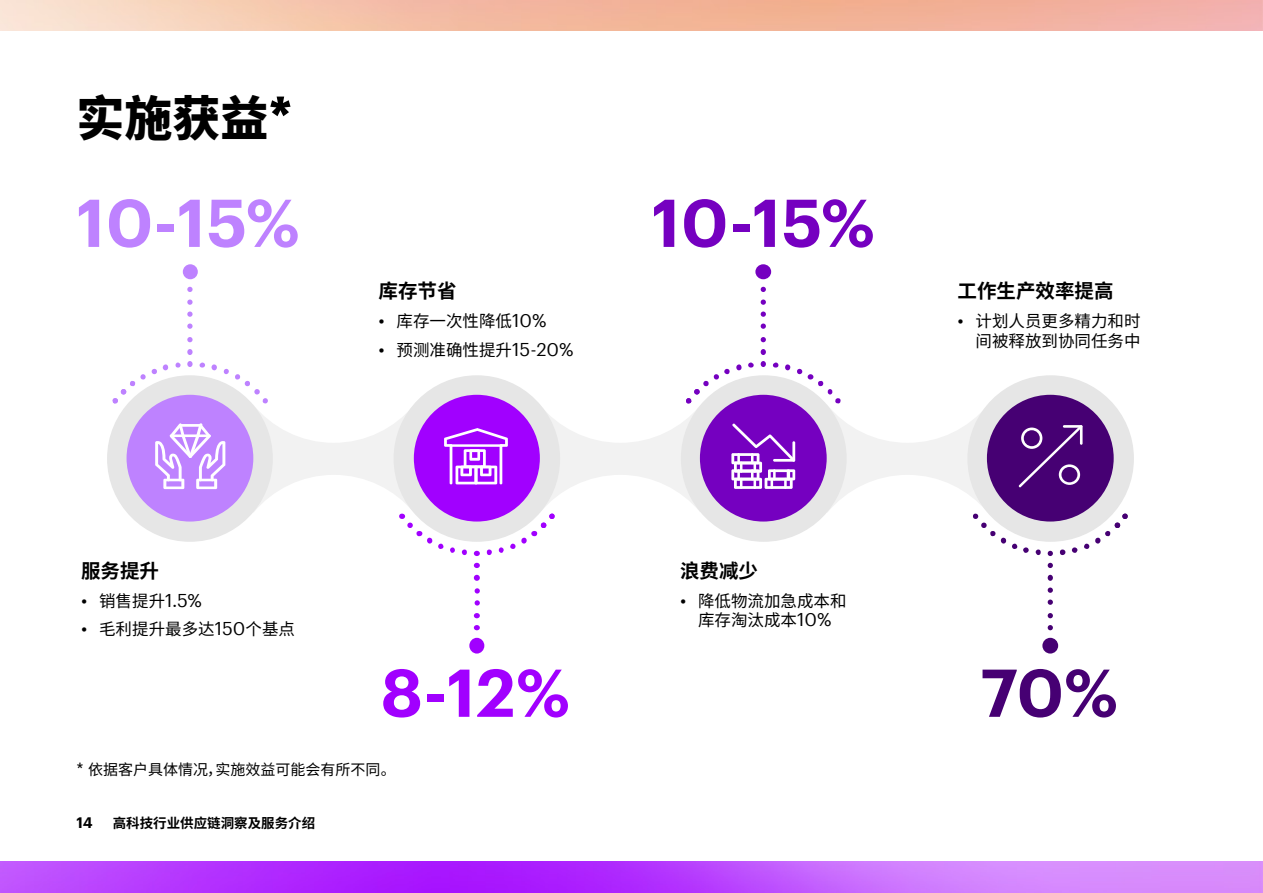
<style>
.page{position:relative;width:1263px;height:893px;background:#fff}
.page>*{position:absolute;margin:0;border:0;box-sizing:border-box;transform-origin:0 0}
.t1{font:600 66px "Graphik";color:#be82ff}
.t2{font:600 66px "Graphik";color:#7500c0}
.t3{font:600 66px "Graphik";color:#a100ff}
.t4{font:600 66px "Graphik";color:#460073}
.t5{font:800 48px "Source Han Sans SC";color:#000}
.t6{font:700 19.5px "Source Han Sans SC";color:#000}
.t7{font:18.15px "Graphik";color:#000}
.t8{font:16.5px/19.8px "Source Han Sans SC";color:#000;text-align:center}
.t9{font:15px "Source Han Sans SC";color:#000}
.t10{font:600 14.85px "Graphik";color:#000}
.t11{font:700 13.5px "Source Han Sans SC";color:#000}
.s1{font-family:"Graphik";font-weight:700;font-size:52.8px}
.s2{font-family:"Source Han Sans SC";font-size:16.5px}
.s3{font-family:"Graphik";font-size:18.15px}
.s4{font-family:"Graphik";font-size:16.5px}
</style>
<div class="page">
<img style="left:0;top:0;width:1263px;height:893px">
<div style="left:0;top:32px;width:1263px;height:829px;background:#fff"></div>
<div style="left:967px;top:375px;width:167px;height:167px;background:#e6e6e6;border-radius:50%"></div>
<div style="left:107px;top:375px;width:166px;height:167px;background:#e6e6e6;border-radius:50%"></div>
<div style="left:183px;top:264px;width:15px;height:15px;background:#be82ff;border-radius:50%"></div>
<svg style="left:187px;top:361px;width:6px;height:6px"></svg>
<svg style="left:187px;top:349px;width:6px;height:6px"></svg>
<svg style="left:187px;top:337px;width:6px;height:5px"></svg>
<svg style="left:187px;top:300px;width:6px;height:5px"></svg>
<svg style="left:187px;top:287px;width:6px;height:5px"></svg>
<svg style="left:187px;top:324px;width:6px;height:5px"></svg>
<svg style="left:187px;top:312px;width:6px;height:5px"></svg>
<svg style="left:175px;top:363px;width:6px;height:5px"></svg>
<svg style="left:163px;top:364px;width:6px;height:7px"></svg>
<svg style="left:112px;top:369px;width:45px;height:35px"></svg>
<svg style="left:199px;top:363px;width:6px;height:5px"></svg>
<svg style="left:211px;top:364px;width:6px;height:7px"></svg>
<svg style="left:223px;top:369px;width:6px;height:6px"></svg>
<div style="left:469px;top:638px;width:15px;height:16px;background:#a100ff;border-radius:50%"></div>
<svg style="left:474px;top:563px;width:6px;height:5px"></svg>
<svg style="left:474px;top:575px;width:6px;height:6px"></svg>
<svg style="left:475px;top:588px;width:5px;height:6px"></svg>
<svg style="left:475px;top:600px;width:5px;height:6px"></svg>
<svg style="left:474px;top:613px;width:6px;height:5px"></svg>
<svg style="left:474px;top:625px;width:6px;height:5px"></svg>
<div style="left:755px;top:264px;width:16px;height:15px;background:#7500c0;border-radius:50%"></div>
<svg style="left:761px;top:349px;width:5px;height:6px"></svg>
<svg style="left:761px;top:337px;width:5px;height:5px"></svg>
<svg style="left:761px;top:300px;width:5px;height:5px"></svg>
<svg style="left:761px;top:287px;width:5px;height:5px"></svg>
<svg style="left:761px;top:324px;width:5px;height:5px"></svg>
<svg style="left:761px;top:312px;width:5px;height:5px"></svg>
<div style="left:127px;top:395px;width:126px;height:127px;background:#be82ff;border-radius:50%"></div>
<div style="left:1042px;top:638px;width:16px;height:16px;background:#460073;border-radius:50%"></div>
<svg style="left:1048px;top:551px;width:5px;height:5px"></svg>
<svg style="left:1048px;top:563px;width:5px;height:5px"></svg>
<svg style="left:1048px;top:575px;width:5px;height:6px"></svg>
<svg style="left:1048px;top:588px;width:5px;height:5px"></svg>
<svg style="left:1048px;top:600px;width:5px;height:5px"></svg>
<svg style="left:1048px;top:613px;width:5px;height:5px"></svg>
<svg style="left:1048px;top:625px;width:5px;height:5px"></svg>
<svg style="left:1060px;top:549px;width:6px;height:6px"></svg>
<svg style="left:1072px;top:547px;width:6px;height:6px"></svg>
<svg style="left:1084px;top:513px;width:44px;height:36px"></svg>
<svg style="left:1036px;top:549px;width:5px;height:6px"></svg>
<svg style="left:1012px;top:543px;width:17px;height:10px"></svg>
<div style="left:987px;top:395px;width:127px;height:127px;background:#460073;border-radius:50%"></div>
<svg style="left:155px;top:423px;width:70px;height:66px"></svg>
<svg style="left:235px;top:361px;width:771px;height:195px"></svg>
<svg style="left:1019px;top:425px;width:63px;height:62px"></svg>
<h2 class="t5" style="left:77px;top:91px;width:217px">实施获益<span class="s1">*</span></h2>
<h1 class="t1" style="left:76px;top:172px;width:225px">10-15%</h1>
<h1 class="t2" style="left:651px;top:172px;width:225px">10-15%</h1>
<p class="t6" style="left:81px;top:560px;width:80px">服务提升</p>
<p class="t7" style="left:81px;top:586px;width:122px">• <span class="s2">销售提升</span>1.5%</p>
<p class="t8" style="left:81px;top:620px;width:215px"><span class="s3">•</span> 毛利提升最多达<span class="s3">150</span>个基点</p>
<p class="t6" style="left:379px;top:280px;width:79px">库存节省</p>
<p class="t8" style="left:379px;top:311px;width:169px"><span class="s3">•</span> 库存一次性降低<span class="s3">10%</span></p>
<p class="t7" style="left:379px;top:336px;width:197px">• <span class="s2">预测准确性提升</span>15-20%</p>
<p class="t6" style="left:680px;top:560px;width:79px">浪费减少</p>
<p class="t8" style="left:680px;top:591px;width:168px"><span class="s3">•</span> 降低物流加急成本和库存淘汰成本<span class="s3">10%</span></p>
<p class="t6" style="left:957px;top:280px;width:157px">工作生产效率提高</p>
<p class="t8" style="left:957px;top:311px;width:184px;text-align:right"><span class="s3">•</span> 计划人员更多精力和时间被释放到协同任务中</p>
<h1 class="t3" style="left:380px;top:642px;width:191px">8-12%</h1>
<h1 class="t4" style="left:980px;top:642px;width:139px">70%</h1>
<p class="t9" style="left:77px;top:761px;width:321px"><span class="s4">*</span> 依据客户具体情况，实施效益可能会有所不同。</p>
<p class="t10" style="left:77px;top:812px;width:18px">14</p>
<p class="t11" style="left:113px;top:816px;width:204px">高科技行业供应链洞察及服务介绍</p>
</div>
